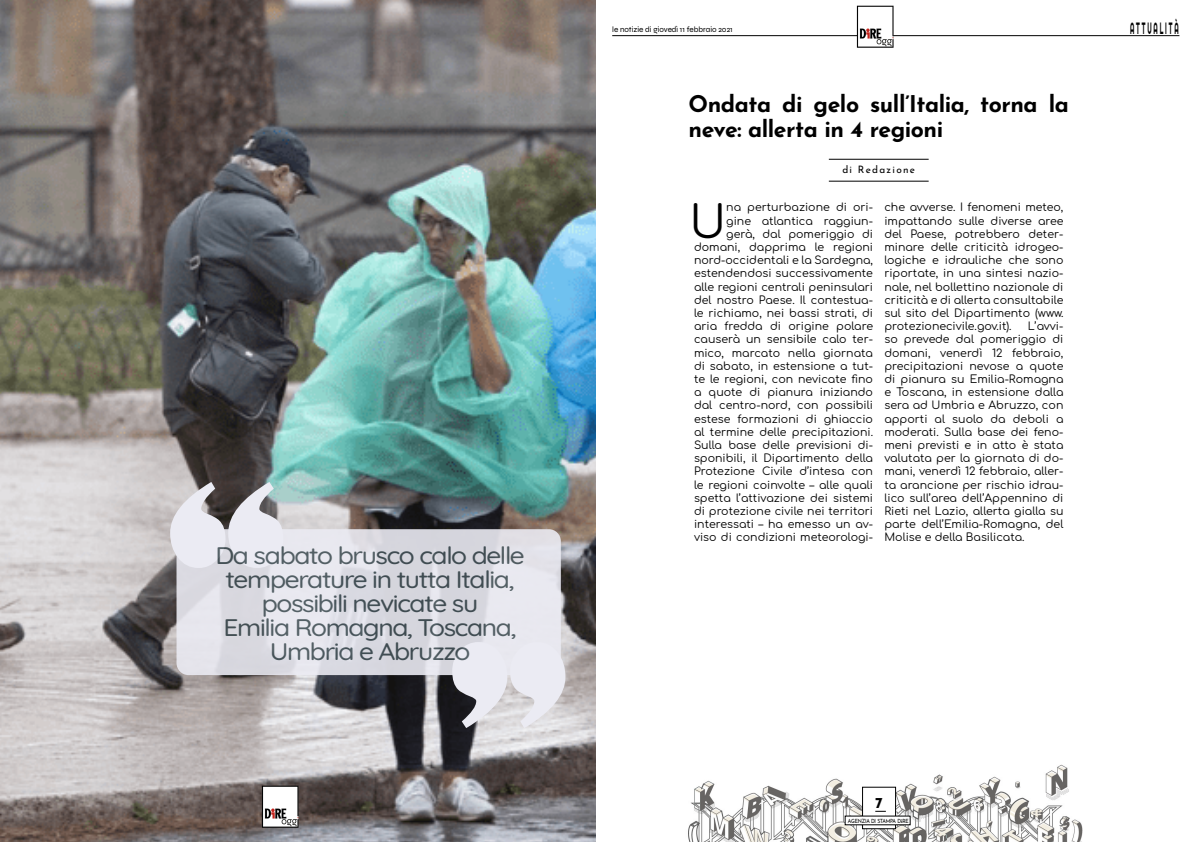
<style>
.page{position:relative;width:1191px;height:842px;background:#fff}
.page>*{position:absolute;margin:0;border:0;box-sizing:border-box;transform-origin:0 0}
.t1{font:44.8px "Comfortaa";color:#000}
.t2{font:300 24px/24px "Quicksand";letter-spacing:-.05em;color:#445258;text-align:center;scale:1.1 1}
.t3{font:700 23px/25px "Josefin Sans";letter-spacing:-.02em;color:#000}
.t4{font:16.4px "Righteous";letter-spacing:.29em;color:#000;scale:.39 1}
.t5{font:700 15px "Josefin Sans";color:#000}
.t6{font:11px/13.2px "Comfortaa";color:#000;text-align:justify}
.t7{font:10.2px "Josefin Sans";letter-spacing:.13em;color:#000}
.t8{font:8px "Syne";color:#000}
.t9{font:5.7px "Josefin Sans";letter-spacing:-.04em;color:#000;scale:.88 1}
.s1{font-weight:700}
</style>
<div class="page">
<img style="left:688px;top:764px;width:395px;height:78px">
<img style="left:0;top:0;width:595px;height:842px">
<svg style="left:170px;top:482px;width:113px;height:86px;background:#acacaf"></svg>
<svg style="left:452px;top:642px;width:113px;height:86px;background:#cccbd0"></svg>
<div style="left:176px;top:529px;width:385px;height:146px;background:#e1e1e8;border-radius:12px"></div>
<hr style="left:829px;top:181px;width:99px;height:1px;background:#000">
<hr style="left:829px;top:159px;width:99px;height:1px;background:#000">
<hr style="left:612px;top:35px;width:567px;height:1px;background:#000">
<div style="left:862px;top:787px;width:34px;height:42px;background:#fff;border:1px solid #000"></div>
<div style="left:845px;top:816px;width:65px;height:9px;background:#fff"></div>
<img style="left:842px;top:5px;width:74px;height:42px">
<img style="left:247px;top:784px;width:73px;height:43px">
<h2 class="t2" style="left:215px;top:541px;width:283px">Da sabato brusco calo delle temperature in tutta Italia, possibili nevicate su<br>Emilia Romagna, Toscana,<br>Umbria e Abruzzo</h2>
<p class="t8" style="left:612px;top:24px;width:122px">le notizie di giovedì 11 febbraio 2021</p>
<h3 class="t3" style="left:688px;top:89px;width:382px">Ondata di gelo sull’Italia, torna la neve: allerta in 4 regioni</h3>
<p class="t7" style="left:842px;top:161px;width:74px">di Redazione</p>
<h1 class="t1" style="left:689px;top:181px;width:38px">U</h1>
<p class="t6" style="left:694px;top:199px;width:180px;text-align:right">na perturbazione di ori-<br>gine atlantica raggiun-<br>gerà, dal pomeriggio di domani, dapprima le regioni nord-occidentali e la Sardegna, estendendosi successivamente alle regioni centrali peninsulari del nostro Paese. Il contestua&shy;le richiamo, nei bassi strati, di aria fredda di origine polare causerà un sensibile calo ter&shy;mico, marcato nella giornata di sabato, in estensione a tut&shy;te le regioni, con nevicate fino a quote di pianura iniziando dal centro-nord, con possibili estese formazioni di ghiaccio al termine delle precipitazioni.<br>Sulla base delle previsioni di&shy;sponibili, il Dipartimento della<br>Protezione Civile d’intesa con le regioni coinvolte – alle quali spetta l’attivazione dei sistemi di protezione civile nei territori interessati – ha emesso un av&shy;viso di condizioni meteorologi-</p>
<p class="t6" style="left:884px;top:199px;width:180px">che avverse. I fenomeni meteo, impattando sulle diverse aree del Paese, potrebbero deter&shy;minare delle criticità idrogeo&shy;logiche e idrauliche che sono riportate, in una sintesi nazio&shy;nale, nel bollettino nazionale di criticità e di allerta consultabile sul sito del Dipartimento (www. protezionecivile.gov.it).</p>
<p class="t6" style="left:884px;top:318px;width:180px;text-indent:143px">L’avvi&shy;so prevede dal pomeriggio di domani, venerdì 12 febbraio, precipitazioni nevose a quote di pianura su Emilia-Romagna e Toscana, in estensione dalla sera ad Umbria e Abruzzo, con apporti al suolo da deboli a moderati. Sulla base dei feno&shy;meni previsti e in atto è stata valutata per la giornata di do&shy;mani, venerdì 12 febbraio, aller&shy;ta arancione per rischio idrau&shy;lico sull’area dell’Appennino di Rieti nel Lazio, allerta gialla su parte dell’Emilia-Romagna, del Molise e della Basilicata.</p>
<h3 class="t4" style="left:1130px;top:17px;width:126px">ATTUALITÀ</h3>
<h3 class="t5" style="left:875px;top:792px;width:9px">7</h3>
<p class="t9" style="left:848px;top:816px;width:71px">AGENZIA DI STAMPA D<span class="s1">i</span>RE</p>
</div>
